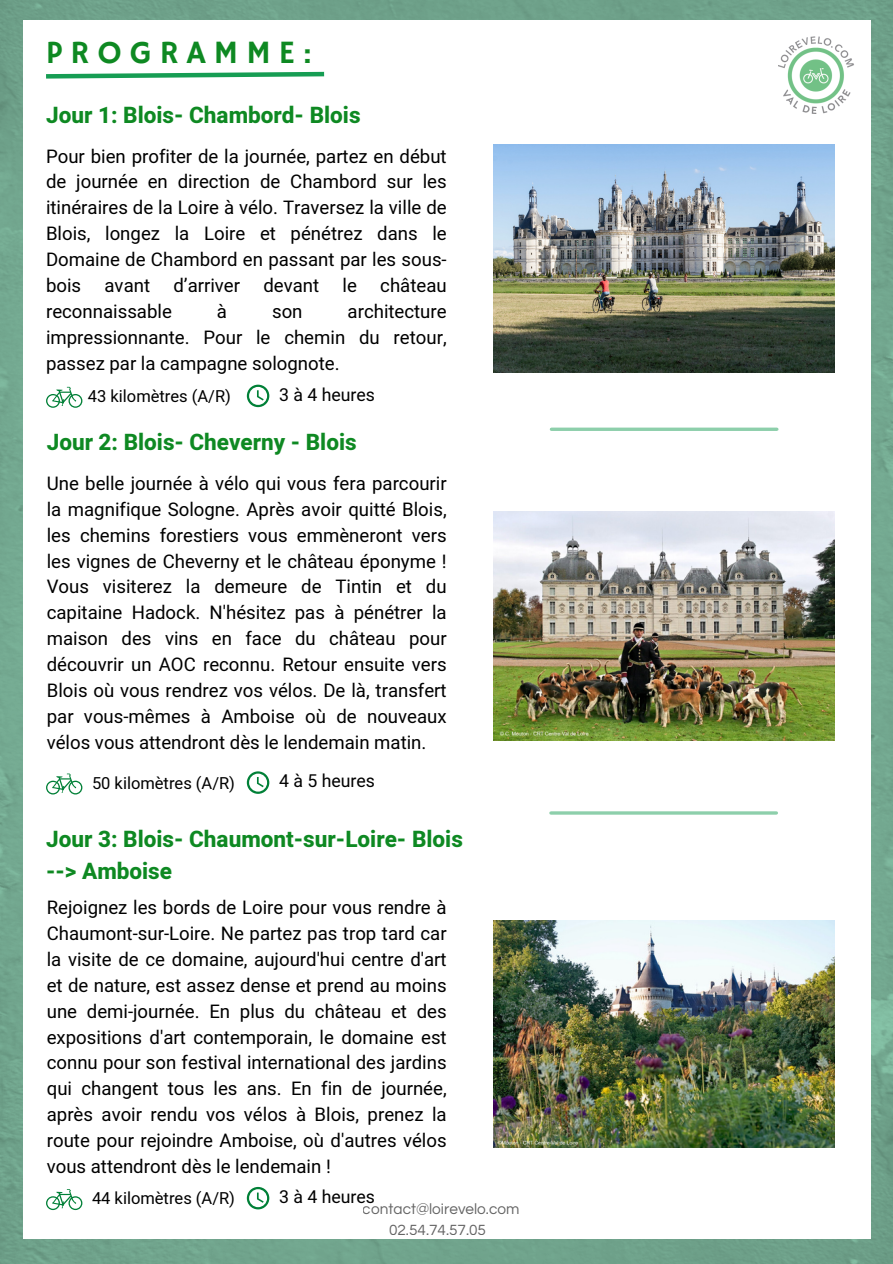
<style>
.page{position:relative;width:893px;height:1264px;background:#fff}
.page>*{position:absolute;margin:0;border:0;box-sizing:border-box;transform-origin:0 0}
.t1{font:32.4px "Hammersmith One";letter-spacing:.25em;color:#0e8922}
.t2{font:800 22.5px/31.5px "Heebo";color:#0e8922}
.t3{font:18.6px/25.8px "Heebo";color:#000;text-align:justify}
.t4{font:17.7px "Heebo";color:#000}
.t5{font:16.5px "Heebo";color:#000}
.t6{font:15.3px "Questrial";color:#000}
</style>
<div class="page">
<img style="left:0;top:0;width:892px;height:1263px">
<div style="left:23px;top:20px;width:847px;height:1218px;background:#fff"></div>
<svg style="left:46px;top:71px;width:279px;height:8px"></svg>
<img style="left:778px;top:36px;width:76px;height:77px">
<svg style="left:46px;top:387px;width:36px;height:21px"></svg>
<svg style="left:247px;top:384px;width:22px;height:23px"></svg>
<img style="left:493px;top:145px;width:341px;height:227px">
<svg style="left:46px;top:773px;width:36px;height:21px"></svg>
<svg style="left:247px;top:771px;width:22px;height:22px"></svg>
<svg style="left:46px;top:1189px;width:36px;height:20px"></svg>
<svg style="left:247px;top:1186px;width:22px;height:23px"></svg>
<img style="left:493px;top:920px;width:341px;height:227px">
<svg style="left:551px;top:427px;width:225px;height:4px"></svg>
<hr style="left:551px;top:811px;width:225px;height:3px;background:#169d53">
<img style="left:493px;top:511px;width:341px;height:229px">
<h1 class="t1" style="left:46px;top:34px;width:267px">PROGRAMME:</h1>
<p class="t2" style="left:46px;top:100px;width:316px">Jour 1: Blois- Chambord- Blois</p>
<p class="t3" style="left:46px;top:144px;width:402px">Pour bien profiter de la journée, partez en début de journée en direction de Chambord sur les itinéraires de la Loire à vélo. Traversez la ville de Blois, longez la Loire et pénétrez dans le Domaine de Chambord en passant par les sous&shy;bois</p>
<p class="t3" style="left:104px;top:273px;width:47px">avant</p>
<p class="t3" style="left:173px;top:273px;width:68px">d’arriver</p>
<p class="t3" style="left:263px;top:273px;width:57px">devant</p>
<p class="t3" style="left:342px;top:273px;width:16px">le</p>
<p class="t3" style="left:380px;top:273px;width:68px">château</p>
<p class="t3" style="left:46px;top:299px;width:127px">reconnaissable</p>
<p class="t3" style="left:217px;top:299px;width:12px">à</p>
<p class="t3" style="left:272px;top:299px;width:32px">son</p>
<p class="t3" style="left:46px;top:299px;width:402px;text-indent:301px">architecture impressionnante. Pour le chemin du retour, passez par la campagne solognote.</p>
<h2 class="t5" style="left:88px;top:384px;width:144px">43 kilomètres (A/R)</h2>
<p class="t4" style="left:279px;top:382px;width:97px">3 à 4 heures</p>
<p class="t2" style="left:47px;top:427px;width:311px">Jour 2: Blois- Cheverny - Blois</p>
<p class="t3" style="left:47px;top:471px;width:401px">Une belle journée à vélo qui vous fera parcourir la magnifique Sologne. Après avoir quitté Blois, les chemins forestiers vous emmèneront vers les vignes de Cheverny et le château éponyme !<br>Vous visiterez la demeure de Tintin et du capitaine Hadock. N'hésitez pas à pénétrer la maison des vins en face du château pour découvrir un AOC reconnu. Retour ensuite vers Blois où vous rendrez vos vélos. De là, transfert par vous-mêmes à Amboise où de nouveaux vélos vous attendront dès le lendemain matin.</p>
<p class="t5" style="left:92px;top:771px;width:144px">50 kilomètres (A/R)</p>
<p class="t4" style="left:279px;top:769px;width:97px">4 à 5 heures</p>
<h3 class="t2" style="left:46px;top:824px;width:418px">Jour 3: Blois- Chaumont-sur-Loire- Blois --&gt; Amboise</h3>
<p class="t3" style="left:47px;top:895px;width:401px">Rejoignez les bords de Loire pour vous rendre à Chaumont-sur-Loire. Ne partez pas trop tard car la visite de ce domaine, aujourd'hui centre d'art et de nature, est assez dense et prend au moins une demi-journée. En plus du château et des expositions d'art contemporain, le domaine est connu pour son festival international des jardins qui changent tous les ans. En fin de journée, après avoir rendu vos vélos à Blois, prenez la route pour rejoindre Amboise, où d'autres vélos vous attendront dès le lendemain !</p>
<p class="t5" style="left:92px;top:1186px;width:144px">44 kilomètres (A/R)</p>
<h3 class="t4" style="left:279px;top:1184px;width:97px">3 à 4 heures</h3>
<p class="t6" style="left:363px;top:1201px;width:158px">contact@loirevelo.com</p>
<p class="t6" style="left:389px;top:1221px;width:98px">02.54.74.57.05</p>
</div>
